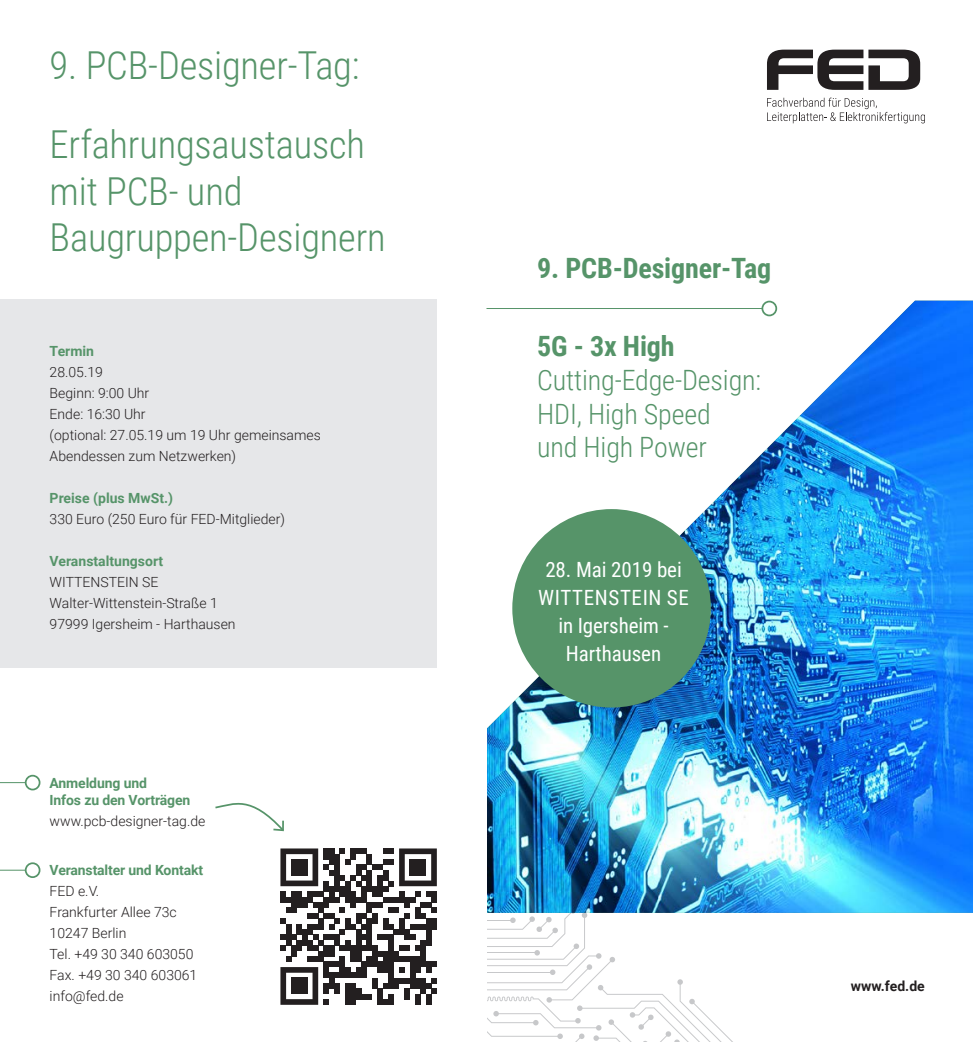
<style>
.page{position:relative;width:973px;height:1042px;background:#fff}
.page>*{position:absolute;margin:0;border:0;box-sizing:border-box;transform-origin:0 0}
.t1{font:300 38.5px/79.8px "Roboto Condensed";letter-spacing:-.005em;color:#569469}
.t2{font:300 28px/33.6px "Roboto Condensed";letter-spacing:-.005em;color:#569469}
.t3{font:700 28px "Roboto Condensed";letter-spacing:-.005em;color:#569469}
.t4{font:21px/28px "Roboto Condensed";letter-spacing:-.005em;color:#fff;text-align:center}
.t5{font:300 14px/21px "Roboto";color:#231f20}
.t6{font:700 14px/17.5px "Roboto";letter-spacing:-.01em;color:#569469}
.t7{font:700 14px "Roboto";color:#231f20}
</style>
<div class="page">
<div style="left:0;top:300px;width:437px;height:368px;background:#e6e7e9"></div>
<svg style="left:487px;top:913px;width:246px;height:129px"></svg>
<img style="left:487px;top:301px;width:485px;height:612px">
<svg style="left:767px;top:50px;width:153px;height:40px"></svg>
<svg style="left:767px;top:98px;width:157px;height:25px"></svg>
<hr style="left:486px;top:308px;width:276px;height:1px;background:#569469">
<div style="left:761px;top:301px;width:16px;height:15px;border:2px solid #569469;border-radius:50%"></div>
<div style="left:512px;top:509px;width:198px;height:198px;background:#569469;border-radius:50%"></div>
<svg style="left:0;top:782px;width:25px;height:1px"></svg>
<div style="left:25px;top:775px;width:15px;height:15px;border:2px solid #569469;border-radius:50%"></div>
<svg style="left:0;top:870px;width:25px;height:1px"></svg>
<div style="left:25px;top:862px;width:15px;height:16px;border:2px solid #569469;border-radius:50%"></div>
<svg style="left:280px;top:848px;width:157px;height:157px"></svg>
<div style="left:291px;top:859px;width:16px;height:16px;background:#231f20"></div>
<div style="left:410px;top:859px;width:16px;height:16px;background:#231f20"></div>
<div style="left:291px;top:978px;width:16px;height:16px;background:#231f20"></div>
<svg style="left:215px;top:802px;width:69px;height:30px"></svg>
<h1 class="t1" style="left:50px;top:23px;width:317px">9. PCB-Designer-Tag:<br>Erfahrungsaustausch</h1>
<h1 class="t1" style="left:50px;top:166px;width:337px;line-height:46.2px">mit PCB- und<br>Baugruppen-Designern</h1>
<p class="t6" style="left:50px;top:341px;width:46px">Termin</p>
<p class="t5" style="left:50px;top:361px;width:273px">28.05.19<br>Beginn: 9:00 Uhr<br>Ende: 16:30 Uhr<br>(optional: 27.05.19 um 19 Uhr gemeinsames<br>Abendessen zum Netzwerken)</p>
<p class="t6" style="left:50px;top:488px;width:125px">Preise (plus MwSt.)</p>
<p class="t5" style="left:50px;top:508px;width:237px">330 Euro (250 Euro für FED-Mitglieder)</p>
<p class="t6" style="left:50px;top:551px;width:115px">Veranstaltungsort</p>
<p class="t5" style="left:50px;top:571px;width:187px">WITTENSTEIN SE<br>Walter-Wittenstein-Straße 1<br>97999 Igersheim - Harthausen</p>
<p class="t6" style="left:50px;top:773px;width:142px">Anmeldung und<br>Infos zu den Vorträgen</p>
<p class="t5" style="left:50px;top:810px;width:157px">www.pcb-designer-tag.de</p>
<p class="t6" style="left:50px;top:861px;width:155px">Veranstalter und Kontakt</p>
<p class="t5" style="left:50px;top:880px;width:149px">FED e.V.<br>Frankfurter Allee 73c<br>10247 Berlin<br>Tel. +49 30 340 603050<br>Fax. +49 30 340 603061 info@fed.de</p>
<h2 class="t3" style="left:537px;top:248px;width:235px">9. PCB-Designer-Tag</h2>
<h2 class="t3" style="left:537px;top:327px;width:139px">5G - 3x High</h2>
<h2 class="t2" style="left:537px;top:362px;width:225px">Cutting-Edge-Design:<br>HDI, High Speed<br>und High Power</h2>
<h3 class="t4" style="left:538px;top:555px;width:152px">28. Mai 2019 bei<br>WITTENSTEIN SE in Igersheim -<br>Harthausen</h3>
<p class="t7" style="left:850px;top:976px;width:75px">www.fed.de</p>
</div>
